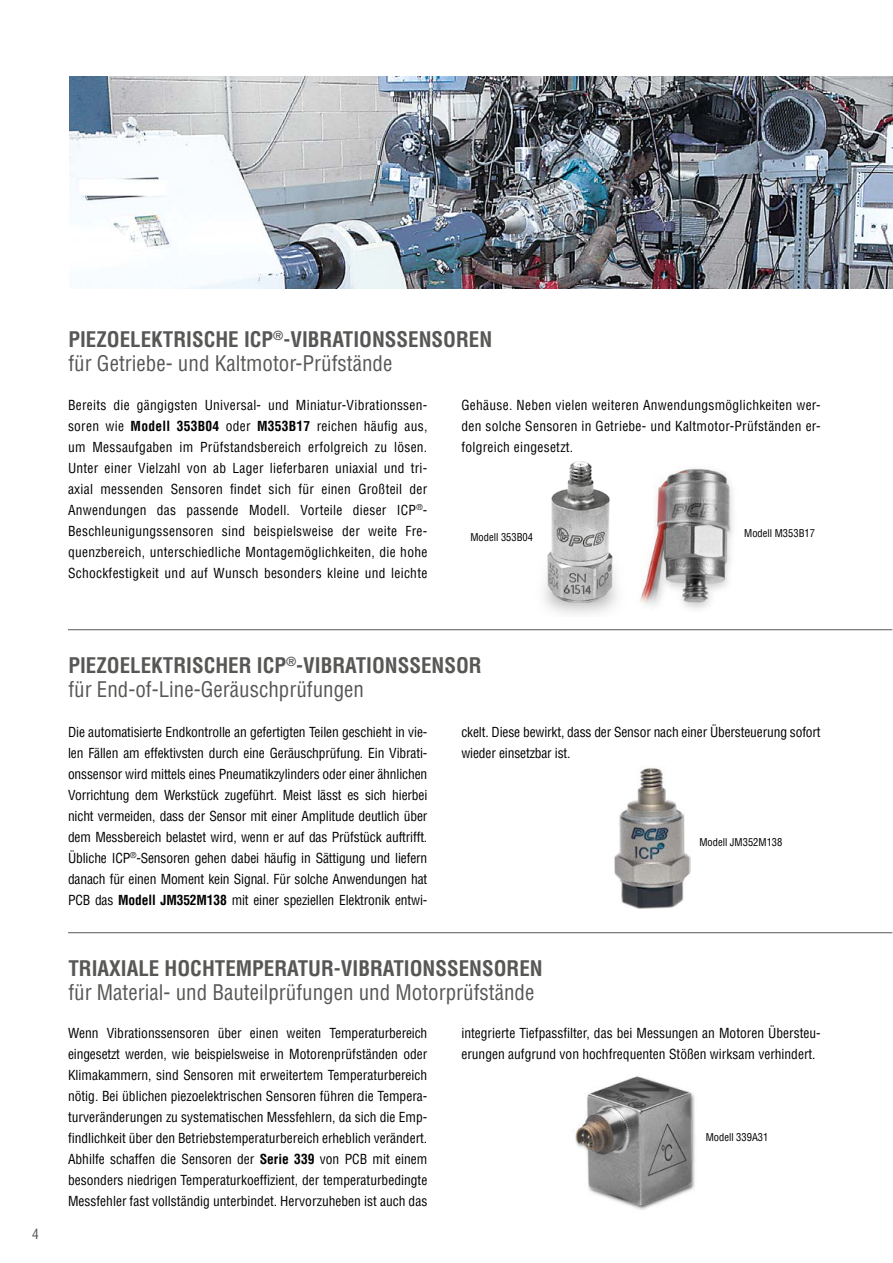
<style>
.page{position:relative;width:893px;height:1263px;background:#fff}
.page>*{position:absolute;margin:0;border:0;box-sizing:border-box;transform-origin:0 0}
.t1{font:700 condensed 21px/24px "Helvetica LT Pro";color:#575756}
.t2{font:condensed 21px "Helvetica LT Pro";color:#575756}
.t3{font:condensed 13.5px/21px "Helvetica LT Pro";color:#000;text-align:justify}
.t4{font:condensed 13.5px "Helvetica LT Pro";color:#575756}
.t5{font:condensed 10.5px "Helvetica LT Pro";color:#000}
.s1{font-weight:400}
.s2{font-weight:700}
</style>
<div class="page">
<img style="left:544px;top:461px;width:73px;height:153px">
<img style="left:614px;top:767px;width:76px;height:142px">
<img style="left:640px;top:468px;width:93px;height:141px">
<img style="left:575px;top:1076px;width:120px;height:134px">
<img style="left:70px;top:77px;width:823px;height:212px">
<hr style="left:68px;top:629px;width:824px;height:1px;background:#575756">
<hr style="left:68px;top:932px;width:824px;height:1px;background:#575756">
<h1 class="t1" style="left:68px;top:327px;width:425px">PIEZOELEKTRISCHE ICP<sup>®</sup>-VIBRATIONSSENSOREN <span class="s1">für Getriebe- und Kaltmotor-Prüfstände</span></h1>
<p class="t3" style="left:68px;top:394px;width:361px">Bereits die gängigsten Universal- und Miniatur-Vibrationssen&shy;soren wie <span class="s2">Modell 353B04</span> oder <span class="s2">M353B17</span> reichen häufig aus, um Messaufgaben im Prüfstandsbereich erfolgreich zu lösen.<br>Unter einer Vielzahl von ab Lager lieferbaren uniaxial und tri&shy;axial messenden Sensoren findet sich für einen Großteil der Anwendungen das passende Modell. Vorteile dieser ICP<sup>®</sup>- Beschleunigungssensoren sind beispielsweise der weite Fre&shy;quenzbereich, unterschiedliche Montagemöglichkeiten, die hohe Schockfestigkeit und auf Wunsch besonders kleine und leichte</p>
<p class="t3" style="left:461px;top:394px;width:361px">Gehäuse. Neben vielen weiteren Anwendungsmöglichkeiten wer&shy;den solche Sensoren in Getriebe- und Kaltmotor-Prüfständen er&shy;folgreich eingesetzt.</p>
<p class="t5" style="left:470px;top:530px;width:64px">Modell 353B04</p>
<p class="t5" style="left:744px;top:527px;width:72px">Modell M353B17</p>
<p class="t4" style="left:32px;top:1226px;width:8px">4</p>
<h1 class="t1" style="left:68px;top:653px;width:415px">PIEZOELEKTRISCHER ICP<sup>®</sup>-VIBRATIONSSENSOR <span class="s1">für End-of-Line-Geräuschprüfungen</span></h1>
<p class="t3" style="left:68px;top:721px;width:361px">Die automatisierte Endkontrolle an gefertigten Teilen geschieht in vie&shy;len Fällen am effektivsten durch eine Geräuschprüfung. Ein Vibrati&shy;onssensor wird mittels eines Pneumatikzylinders oder einer ähnlichen Vorrichtung dem Werkstück zugeführt. Meist lässt es sich hierbei nicht vermeiden, dass der Sensor mit einer Amplitude deutlich über dem Messbereich belastet wird, wenn er auf das Prüfstück auftrifft.<br>Übliche ICP<sup>®</sup>-Sensoren gehen dabei häufig in Sättigung und liefern danach für einen Moment kein Signal. Für solche Anwendungen hat PCB das <span class="s2">Modell JM352M138</span> mit einer speziellen Elektronik entwi-</p>
<p class="t3" style="left:461px;top:721px;width:361px">ckelt. Diese bewirkt, dass der Sensor nach einer Übersteuerung sofort wieder einsetzbar ist.</p>
<p class="t5" style="left:699px;top:835px;width:85px">Modell JM352M138</p>
<h1 class="t1" style="left:68px;top:956px;width:476px">TRIAXIALE HOCHTEMPERATUR-VIBRATIONSSENSOREN</h1>
<h1 class="t2" style="left:68px;top:979px;width:467px">für Material- und Bauteilprüfungen und Motorprüfstände</h1>
<p class="t3" style="left:68px;top:1023px;width:361px">Wenn Vibrationssensoren über einen weiten Temperaturbereich eingesetzt werden, wie beispielsweise in Motorenprüfständen oder Klimakammern, sind Sensoren mit erweitertem Temperaturbereich nötig. Bei üblichen piezoelektrischen Sensoren führen die Tempera&shy;turveränderungen zu systematischen Messfehlern, da sich die Emp&shy;findlichkeit über den Betriebstemperaturbereich erheblich verändert.<br>Abhilfe schaffen die Sensoren der <span class="s2">Serie 339</span> von PCB mit einem besonders niedrigen Temperaturkoeffizient, der temperaturbedingte Messfehler fast vollständig unterbindet. Hervorzuheben ist auch das</p>
<p class="t3" style="left:461px;top:1023px;width:361px">integrierte Tiefpassfilter, das bei Messungen an Motoren Übersteu&shy;erungen aufgrund von hochfrequenten Stößen wirksam verhindert.</p>
<p class="t5" style="left:706px;top:1130px;width:64px">Modell 339A31</p>
</div>
